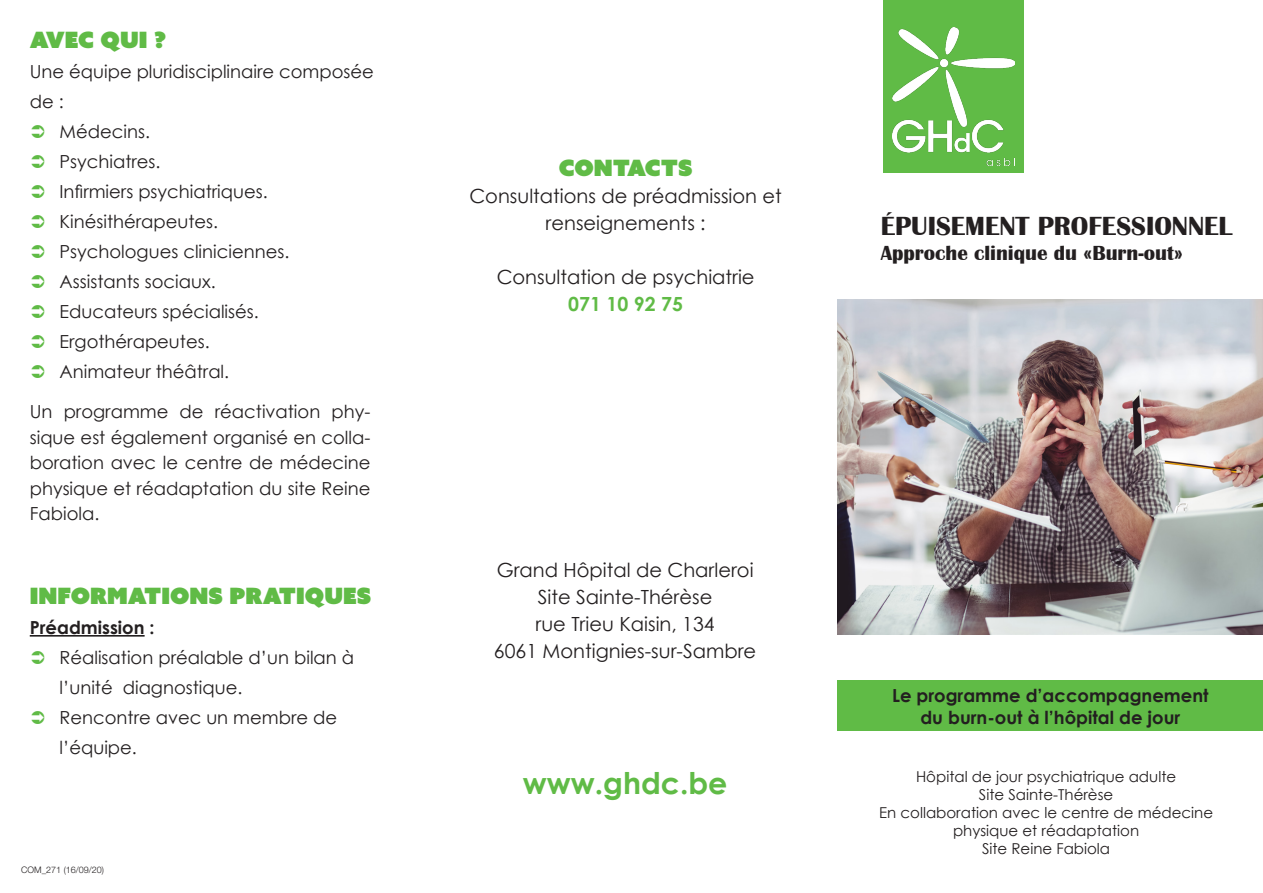
<style>
.page{position:relative;width:1263px;height:893px;background:#fff}
.page>*{position:absolute;margin:0;border:0;box-sizing:border-box;transform-origin:0 0}
.t1{font:700 30px "Century Gothic";color:#60bb46}
.t2{font:700 27px "Britannic";color:#231f20}
.t3{font:22.5px "Azo Sans Uber";color:#60bb46}
.t4{font:700 21px "Britannic";color:#231f20}
.t5{font:19.5px/27px "Century Gothic";color:#231f20;text-align:center}
.t6{font:700 19.5px "Century Gothic";color:#60bb46}
.t7{font:18px/25.5px "Century Gothic";color:#231f20}
.t8{font:700 18px "Century Gothic";color:#231f20}
.t9{font:15px "Century Gothic";color:#231f20}
.t10{font:300 9px "Helvetica Neue LT Std";color:#231f20}
</style>
<div class="page">
<hr style="left:30px;top:635px;width:115px;height:2px;background:#231f20">
<div style="left:883px;top:0;width:141px;height:172px;background:#60bb46"></div>
<img style="left:893px;top:28px;width:121px;height:138px">
<img style="left:838px;top:300px;width:425px;height:335px">
<div style="left:838px;top:680px;width:425px;height:51px;background:#60bb46"></div>
<p class="t3" style="left:30px;top:24px;width:138px">AVEC QUI ?</p>
<p class="t7" style="left:30px;top:56px;width:346px;line-height:30px">Une équipe pluridisciplinaire composée de :</p>
<p class="t7" style="left:60px;top:118px;width:92px">Médecins.</p>
<p class="t7" style="left:60px;top:148px;width:102px">Psychiatres.</p>
<p class="t7" style="left:60px;top:178px;width:210px">Infirmiers psychiatriques.</p>
<p class="t7" style="left:60px;top:208px;width:160px">Kinésithérapeutes.</p>
<p class="t7" style="left:60px;top:238px;width:231px">Psychologues cliniciennes.</p>
<p class="t7" style="left:60px;top:268px;width:158px">Assistants sociaux.</p>
<p class="t7" style="left:60px;top:298px;width:201px">Educateurs spécialisés.</p>
<p class="t7" style="left:60px;top:328px;width:152px">Ergothérapeutes.</p>
<p class="t7" style="left:60px;top:358px;width:171px">Animateur théâtral.</p>
<p class="t7" style="left:30px;top:399px;width:342px;text-align:justify">Un programme de réactivation phy&shy;sique est également organisé en colla&shy;boration avec le centre de médecine physique et réadaptation du site Reine Fabiola.</p>
<p class="t3" style="left:30px;top:581px;width:343px">INFORMATIONS PRATIQUES</p>
<p class="t8" style="left:30px;top:614px;width:126px">Préadmission :</p>
<p class="t7" style="left:60px;top:642px;width:296px;line-height:30px">Réalisation préalable d’un bilan à l’unité diagnostique.</p>
<p class="t7" style="left:60px;top:702px;width:279px;line-height:30px">Rencontre avec un membre de l’équipe.</p>
<p class="t10" style="left:21px;top:864px;width:84px">COM_271 (16/09/20)</p>
<p class="t3" style="left:559px;top:153px;width:135px">CONTACTS</p>
<p class="t5" style="left:469px;top:183px;width:314px">Consultations de préadmission et renseignements :</p>
<p class="t5" style="left:497px;top:264px;width:259px">Consultation de psychiatrie</p>
<p class="t6" style="left:568px;top:290px;width:116px">071 10 92 75</p>
<p class="t5" style="left:497px;top:556px;width:258px">Grand Hôpital de Charleroi</p>
<p class="t5" style="left:538px;top:583px;width:176px">Site Sainte-Thérèse</p>
<p class="t5" style="left:535px;top:610px;width:181px">rue Trieu Kaisin, 134</p>
<p class="t5" style="left:494px;top:637px;width:264px">6061 Montignies-sur-Sambre</p>
<p class="t1" style="left:523px;top:760px;width:206px">www.ghdc.be</p>
<p class="t2" style="left:881px;top:210px;width:353px">ÉPUISEMENT PROFESSIONNEL</p>
<p class="t4" style="left:881px;top:241px;width:303px">Approche clinique du «Burn-out»</p>
<p class="t8" style="left:892px;top:682px;width:318px">Le programme d’accompagnement</p>
<p class="t8" style="left:920px;top:703px;width:261px">du burn-out à l’hôpital de jour</p>
<p class="t9" style="left:916px;top:766px;width:262px">Hôpital de jour psychiatrique adulte</p>
<p class="t9" style="left:979px;top:784px;width:136px">Site Sainte-Thérèse</p>
<p class="t9" style="left:879px;top:802px;width:335px">En collaboration avec le centre de médecine</p>
<p class="t9" style="left:953px;top:820px;width:188px">physique et réadaptation</p>
<p class="t9" style="left:982px;top:838px;width:130px">Site Reine Fabiola</p>
</div>
